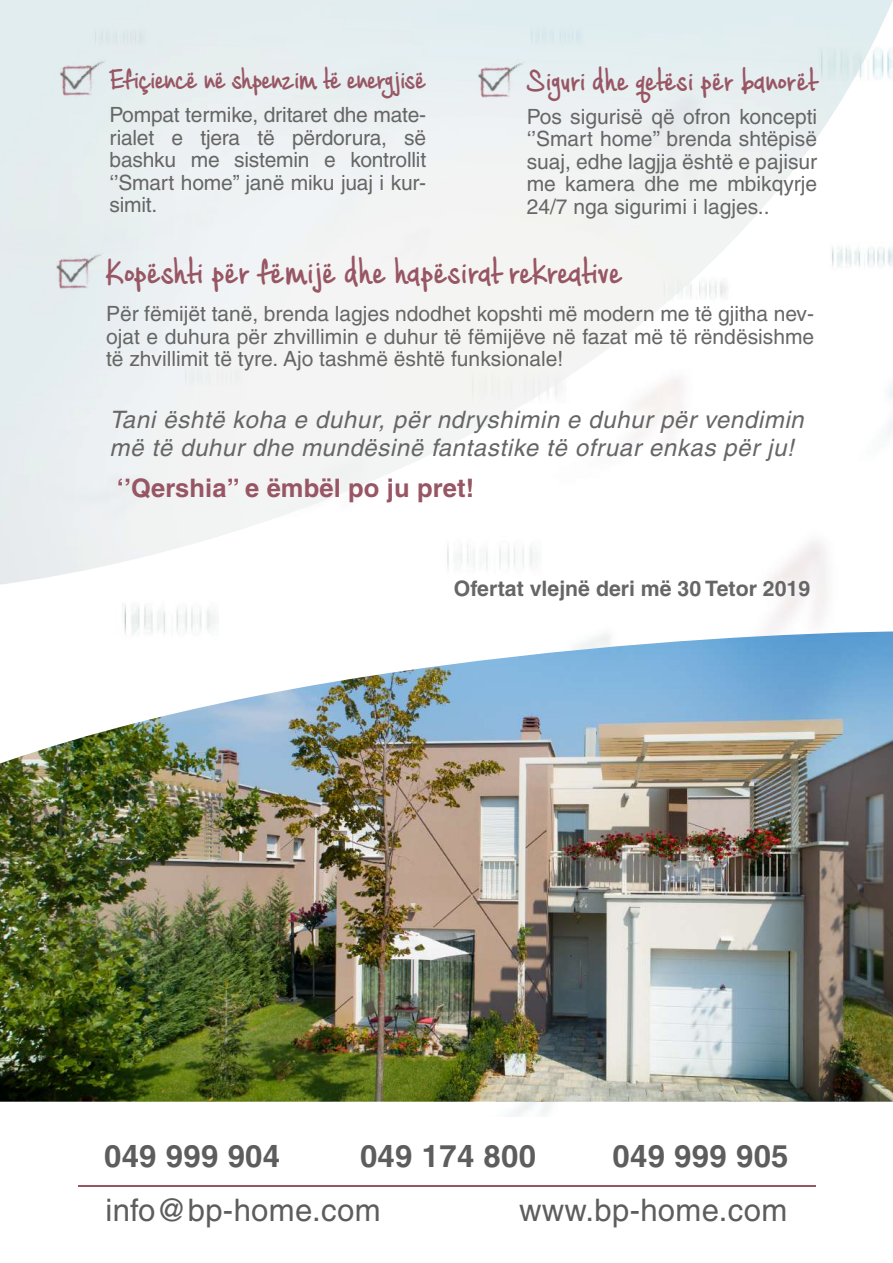
<style>
.page{position:relative;width:893px;height:1263px;background:#fff}
.page>*{position:absolute;margin:0;border:0;box-sizing:border-box;transform-origin:0 0}
.t1{font:700 46.65px "Cashew Apple Ale";color:#985664}
.t2{font:700 40.5px "Cashew Apple Ale";color:#985664}
.t3{font:700 37.8px "Cashew Apple Ale";letter-spacing:-.02em;color:#985664}
.t4{font:31.05px "Helvetica";letter-spacing:.01em;color:#5d5d5d}
.t5{font:700 31.05px "Helvetica";letter-spacing:.01em;color:#5d5d5d}
.t6{font:700 25.5px "Helvetica";letter-spacing:.005em;color:#985664}
.t7{font:italic 24px/28.8px "Helvetica";letter-spacing:.025em;color:#666}
.t8{font:700 21.3px "Helvetica";color:#666}
.t9{font:21px/22.5px "Helvetica";color:#666;text-align:justify}
</style>
<div class="page">
<img style="left:0;top:631px;width:893px;height:471px">
<hr style="left:78px;top:1185px;width:737px;height:1px;background:#985664">
<img style="left:54px;top:51px;width:63px;height:54px">
<img style="left:50px;top:244px;width:63px;height:54px">
<img style="left:472px;top:53px;width:63px;height:54px">
<h2 class="t2" style="left:527px;top:59px;width:292px">Siguri dhe qetësi për banorët</h2>
<p class="t9" style="left:527px;top:105px;width:292px">Pos sigurisë që ofron koncepti ‘’Smart home’’ brenda shtëpisë suaj, edhe lagjja është e pajisur me kamera dhe me mbikqyrje 24/7 nga sigurimi i lagjes..</p>
<h1 class="t1" style="left:106px;top:246px;width:519px">Kopështi për fëmijë dhe hapësirat rekreative</h1>
<p class="t9" style="left:106px;top:302px;width:710px">Për fëmijët tanë, brenda lagjes ndodhet kopshti më modern me të gjitha nev&shy;ojat e duhura për zhvillimin e duhur të fëmijëve në fazat më të rëndësishme të zhvillimit të tyre. Ajo tashmë është funksionale!</p>
<h3 class="t3" style="left:110px;top:59px;width:319px">Efiçiencë në shpenzim të energjisë</h3>
<p class="t9" style="left:110px;top:104px;width:318px">Pompat termike, dritaret dhe mate&shy;rialet e tjera të përdorura, së bashku me sistemin e kontrollit ‘’Smart home’’ janë miku juaj i kur&shy;simit.</p>
<p class="t7" style="left:110px;top:405px;width:696px">Tani është koha e duhur, për ndryshimin e duhur për vendimin më të duhur dhe mundësinë fantastike të ofruar enkas për ju!</p>
<p class="t6" style="left:117px;top:473px;width:359px">‘’Qershia’’ e ëmbël po ju pret!</p>
<p class="t8" style="left:454px;top:576px;width:358px">Ofertat vlejnë deri më 30 Tetor 2019</p>
<h3 class="t5" style="left:104px;top:1137px;width:178px">049 999 904</h3>
<h3 class="t5" style="left:360px;top:1137px;width:178px">049 174 800</h3>
<h3 class="t5" style="left:612px;top:1137px;width:178px">049 999 905</h3>
<h3 class="t4" style="left:105px;top:1192px;width:277px">info@bp-home.com</h3>
<h3 class="t4" style="left:519px;top:1192px;width:270px">www.bp-home.com</h3>
</div>
